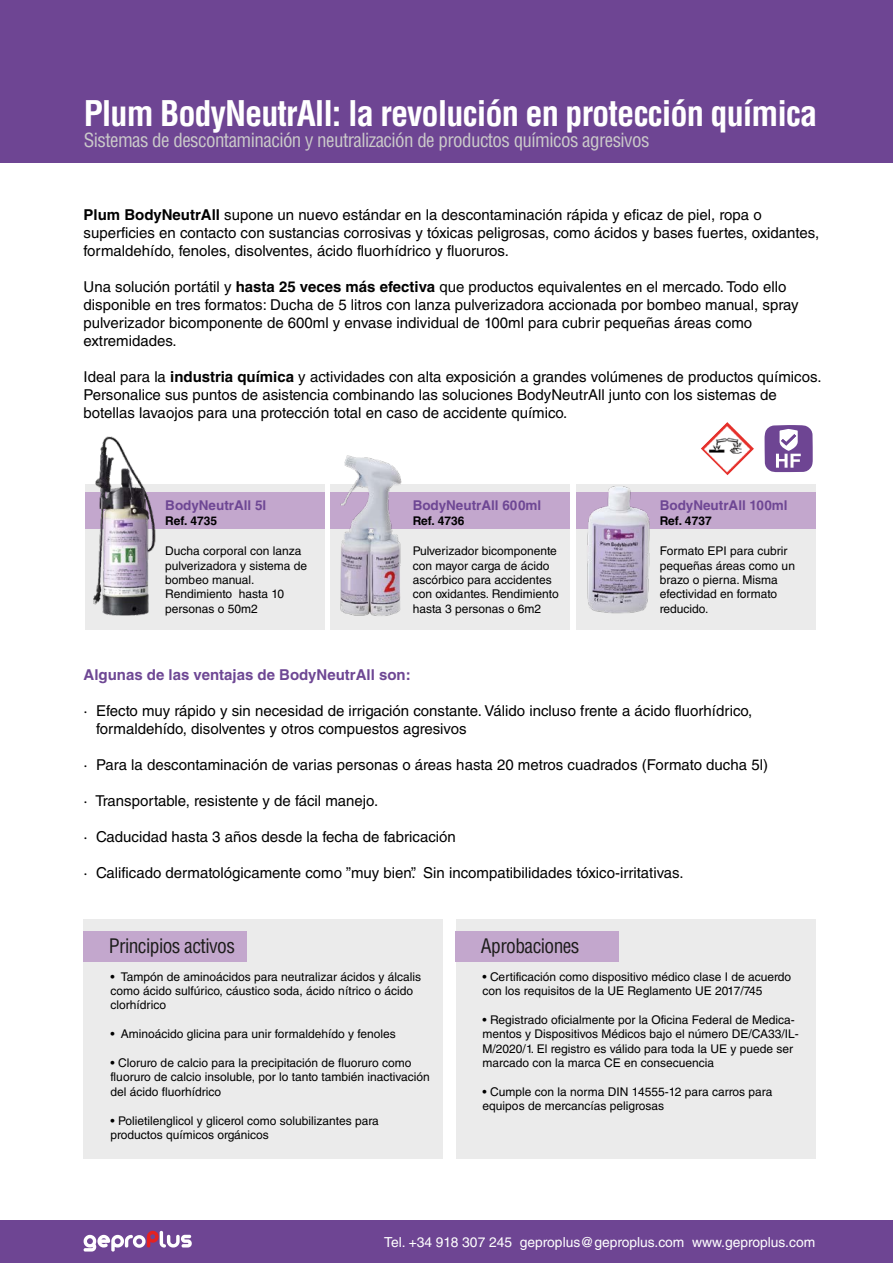
<style>
.page{position:relative;width:893px;height:1263px;background:#fff}
.page>*{position:absolute;margin:0;border:0;box-sizing:border-box;transform-origin:0 0}
.t1{font:700 condensed 34.5px "Helvetica LT Std";letter-spacing:-.03em;color:#fff}
.t2{font:condensed 19.5px "Helvetica LT Std";letter-spacing:-.03em;color:#1d1d1b}
.t3{font:condensed 19.05px "Helvetica LT Std";letter-spacing:-.03em;color:#cbcaca}
.t4{font:15px/18px "Helvetica LT Std";color:#000}
.t5{font:700 15px "Helvetica LT Std";color:#6e4794}
.t6{font:13.8px "Helvetica LT Std";color:#fff}
.t7{font:700 13.5px "Helvetica LT Std";color:#6e4794}
.t8{font:12px/14.4px "Helvetica LT Std";color:#000}
.t9{font:700 12px "Helvetica LT Std";color:#000}
.s1{font-weight:700}
</style>
<div class="page">
<div style="left:86px;top:485px;width:238px;height:145px;background:#ebebeb"></div>
<div style="left:330px;top:485px;width:239px;height:145px;background:#ebebeb"></div>
<div style="left:576px;top:485px;width:239px;height:145px;background:#ebebeb"></div>
<div style="left:84px;top:919px;width:359px;height:239px;background:#ebebeb"></div>
<div style="left:456px;top:919px;width:359px;height:239px;background:#ebebeb"></div>
<div style="left:84px;top:931px;width:163px;height:30px;background:#c3a7cd"></div>
<div style="left:86px;top:492px;width:238px;height:37px;background:#c3a7cd"></div>
<div style="left:330px;top:492px;width:239px;height:37px;background:#c3a7cd"></div>
<div style="left:576px;top:492px;width:239px;height:37px;background:#c3a7cd"></div>
<div style="left:0;top:1220px;width:893px;height:43px;background:#6e4593"></div>
<div style="left:0;top:0;width:893px;height:162px;background:#6e4593"></div>
<div style="left:456px;top:931px;width:163px;height:30px;background:#c3a7cd"></div>
<img style="left:582px;top:484px;width:73px;height:130px">
<img style="left:334px;top:455px;width:74px;height:161px">
<img style="left:88px;top:436px;width:71px;height:180px">
<img style="left:701px;top:422px;width:53px;height:53px">
<svg style="left:765px;top:425px;width:48px;height:47px"></svg>
<svg style="left:84px;top:1231px;width:108px;height:20px"></svg>
<h1 class="t1" style="left:84px;top:92px;width:735px">Plum BodyNeutrAll: la revolución en protección química</h1>
<p class="t3" style="left:84px;top:128px;width:567px">Sistemas de descontaminación y neutralización de productos químicos agresivos</p>
<p class="t4" style="left:84px;top:206px;width:737px"><span class="s1">Plum BodyNeutrAll</span> supone un nuevo estándar en la descontaminación rápida y eficaz de piel, ropa o superficies en contacto con sustancias corrosivas y tóxicas peligrosas, como ácidos y bases fuertes, oxidantes, formaldehído, fenoles, disolventes, ácido fluorhídrico y fluoruros.</p>
<p class="t4" style="left:84px;top:278px;width:717px">Una solución portátil y <span class="s1">hasta 25 veces más efectiva</span> que productos equivalentes en el mercado. Todo ello disponible en tres formatos: Ducha de 5 litros con lanza pulverizadora accionada por bombeo manual, spray pulverizador bicomponente de 600ml y envase individual de 100ml para cubrir pequeñas áreas como extremidades.</p>
<p class="t4" style="left:84px;top:368px;width:739px">Ideal para la <span class="s1">industria química</span> y actividades con alta exposición a grandes volúmenes de productos químicos.<br>Personalice sus puntos de asistencia combinando las soluciones BodyNeutrAll junto con los sistemas de botellas lavaojos para una protección total en caso de accidente químico.</p>
<p class="t7" style="left:165px;top:497px;width:103px">BodyNeutrAll 5l</p>
<p class="t9" style="left:165px;top:513px;width:53px">Ref. 4735</p>
<p class="t8" style="left:165px;top:544px;width:143px">Ducha corporal con lanza pulverizadora y sistema de bombeo manual.<br>Rendimiento hasta 10 personas o 50m2</p>
<p class="t7" style="left:413px;top:497px;width:130px">BodyNeutrAll 600ml</p>
<p class="t9" style="left:413px;top:513px;width:53px">Ref. 4736</p>
<p class="t8" style="left:413px;top:544px;width:148px">Pulverizador bicomponente con mayor carga de ácido ascórbico para accidentes con oxidantes. Rendimiento hasta 3 personas o 6m2</p>
<p class="t7" style="left:660px;top:497px;width:129px">BodyNeutrAll 100ml</p>
<p class="t9" style="left:660px;top:513px;width:53px">Ref. 4737</p>
<p class="t8" style="left:660px;top:544px;width:137px">Formato EPI para cubrir pequeñas áreas como un brazo o pierna. Misma efectividad en formato reducido.</p>
<p class="t5" style="left:84px;top:666px;width:329px">Algunas de las ventajas de BodyNeutrAll son:</p>
<p class="t4" style="left:96px;top:702px;width:658px;text-indent:-13px">· Efecto muy rápido y sin necesidad de irrigación constante. Válido incluso frente a ácido fluorhídrico, formaldehído, disolventes y otros compuestos agresivos</p>
<p class="t4" style="left:84px;top:756px;width:686px">· Para la descontaminación de varias personas o áreas hasta 20 metros cuadrados (Formato ducha 5l)</p>
<p class="t4" style="left:84px;top:792px;width:296px">· Transportable, resistente y de fácil manejo.</p>
<p class="t4" style="left:84px;top:828px;width:374px">· Caducidad hasta 3 años desde la fecha de fabricación</p>
<p class="t4" style="left:84px;top:864px;width:602px">· Calificado dermatológicamente como ”muy bien”. Sin incompatibilidades tóxico-irritativas.</p>
<h2 class="t2" style="left:109px;top:933px;width:128px">Principios activos</h2>
<p class="t8" style="left:111px;top:969px;width:312px">• Tampón de aminoácidos para neutralizar ácidos y álcalis como ácido sulfúrico, cáustico soda, ácido nítrico o ácido clorhídrico</p>
<p class="t8" style="left:111px;top:1027px;width:287px">• Aminoácido glicina para unir formaldehído y fenoles</p>
<p class="t8" style="left:111px;top:1055px;width:321px">• Cloruro de calcio para la precipitación de fluoruro como fluoruro de calcio insoluble, por lo tanto también inactivación del ácido fluorhídrico</p>
<p class="t8" style="left:111px;top:1113px;width:270px">• Polietilenglicol y glicerol como solubilizantes para productos químicos orgánicos</p>
<h2 class="t2" style="left:481px;top:933px;width:100px">Aprobaciones</h2>
<p class="t8" style="left:483px;top:969px;width:310px">• Certificación como dispositivo médico clase I de acuerdo con los requisitos de la UE Reglamento UE 2017/745</p>
<p class="t8" style="left:483px;top:1012px;width:318px">• Registrado oficialmente por la Oficina Federal de Medica&shy;mentos y Dispositivos Médicos bajo el número DE/CA33/IL-M/2020/1. El registro es válido para toda la UE y puede ser marcado con la marca CE en consecuencia</p>
<p class="t8" style="left:483px;top:1084px;width:291px">• Cumple con la norma DIN 14555-12 para carros para equipos de mercancías peligrosas</p>
<p class="t6" style="left:384px;top:1234px;width:432px">Tel. +34 918 307 245 geproplus@geproplus.com www.geproplus.com</p>
</div>
